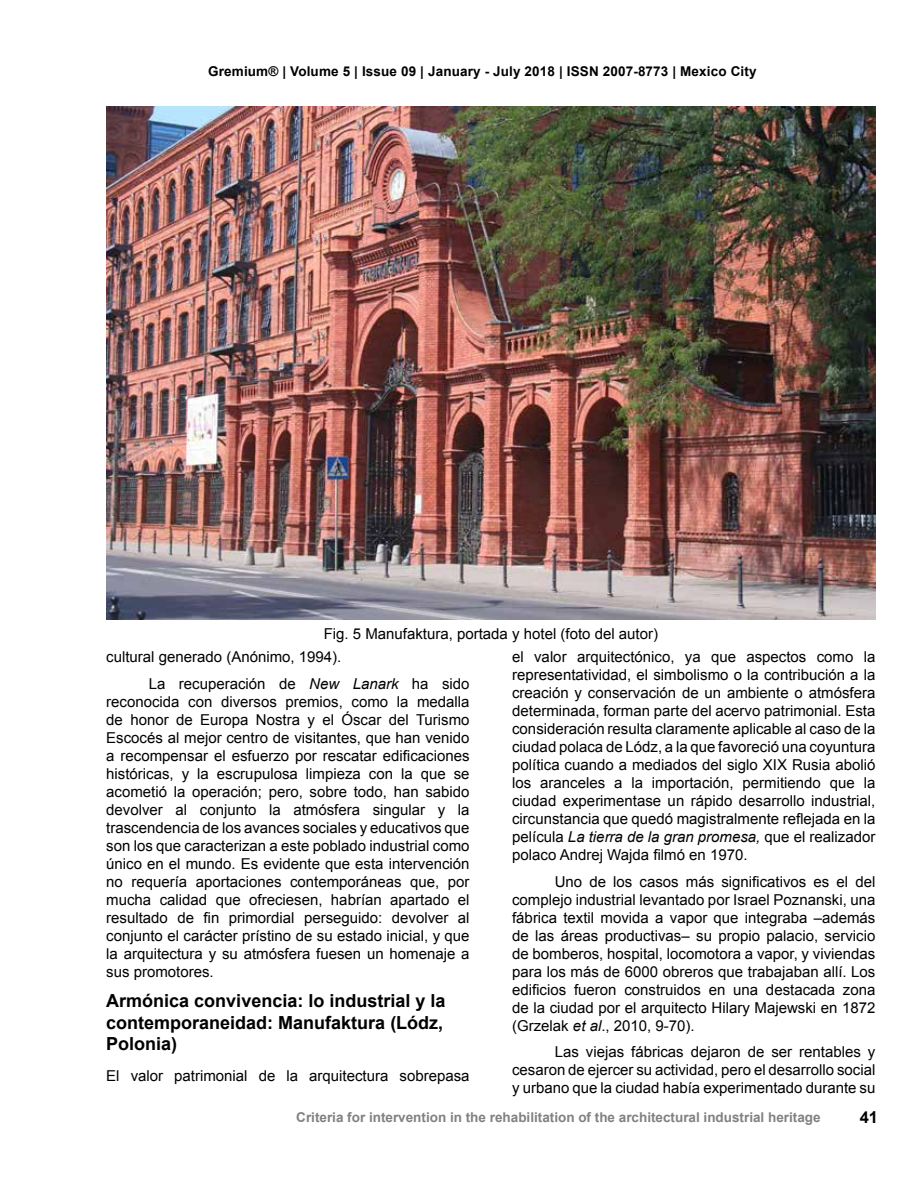
<style>
.page{position:relative;width:918px;height:1188px;background:#fff}
.page>*{position:absolute;margin:0;border:0;box-sizing:border-box;transform-origin:0 0}
.t1{font:700 18px/21.6px "Arial";color:#000;text-align:justify}
.t2{font:700 16.5px "Arial";color:#000}
.t3{font:15px/18px "Arial";color:#000;text-align:justify}
.t4{font:700 13.5px "Arial";color:#818083}
.t5{font:700 13.5px "Arial";letter-spacing:.01em;color:#000}
.s1{font-style:italic}
</style>
<div class="page">
<img style="left:106px;top:106px;width:769px;height:513px">
<p class="t5" style="left:208px;top:62px;width:550px">Gremium® | Volume 5 | Issue 09 | January - July 2018 | ISSN 2007-8773 | Mexico City</p>
<p class="t3" style="left:324px;top:625px;width:336px">Fig. 5 Manufaktura, portada y hotel (foto del autor)</p>
<p class="t3" style="left:149px;top:644px;width:322px;line-height:26.5px;text-indent:-43px">cultural generado (Anónimo, 1994).<br>La recuperación de <span class="s1">New Lanark</span> ha sido</p>
<p class="t3" style="left:106px;top:693px;width:365px">reconocida con diversos premios, como la medalla de honor de Europa Nostra y el Óscar del Turismo Escocés al mejor centro de visitantes, que han venido a recompensar el esfuerzo por rescatar edificaciones históricas, y la escrupulosa limpieza con la que se acometió la operación; pero, sobre todo, han sabido devolver al conjunto la atmósfera singular y la trascendencia de los avances sociales y educativos que son los que caracterizan a este poblado industrial como único en el mundo. Es evidente que esta intervención no requería aportaciones contemporáneas que, por mucha calidad que ofreciesen, habrían apartado el resultado de fin primordial perseguido: devolver al conjunto el carácter prístino de su estado inicial, y que la arquitectura y su atmósfera fuesen un homenaje a sus promotores.</p>
<p class="t1" style="left:106px;top:990px;width:341px">Armónica convivencia: lo industrial y la contemporaneidad: Manufaktura (Lódz, Polonia)</p>
<p class="t3" style="left:106px;top:1067px;width:365px">El valor patrimonial de la arquitectura sobrepasa</p>
<p class="t3" style="left:512px;top:648px;width:365px">el valor arquitectónico, ya que aspectos como la representatividad, el simbolismo o la contribución a la creación y conservación de un ambiente o atmósfera determinada, forman parte del acervo patrimonial. Esta consideración resulta claramente aplicable al caso de la ciudad polaca de Lódz, a la que favoreció una coyuntura política cuando a mediados del siglo XIX Rusia abolió los aranceles a la importación, permitiendo que la ciudad experimentase un rápido desarrollo industrial, circunstancia que quedó magistralmente reflejada en la película <span class="s1">La tierra de la gran promesa,</span> que el realizador polaco Andrej Wajda filmó en 1970.</p>
<p class="t3" style="left:512px;top:873px;width:365px;text-indent:43px">Uno de los casos más significativos es el del complejo industrial levantado por Israel Poznanski, una fábrica textil movida a vapor que integraba –además de las áreas productivas– su propio palacio, servicio de bomberos, hospital, locomotora a vapor, y viviendas para los más de 6000 obreros que trabajaban allí. Los edificios fueron construidos en una destacada zona de la ciudad por el arquitecto Hilary Majewski en 1872 (Grzelak <span class="s1">et al</span>., 2010, 9-70).</p>
<p class="t3" style="left:512px;top:1043px;width:365px;text-indent:43px">Las viejas fábricas dejaron de ser rentables y cesaron de ejercer su actividad, pero el desarrollo social y urbano que la ciudad había experimentado durante su</p>
<p class="t4" style="left:296px;top:1108px;width:526px">Criteria for intervention in the rehabilitation of the architectural industrial heritage</p>
<p class="t2" style="left:860px;top:1106px;width:20px">41</p>
</div>
